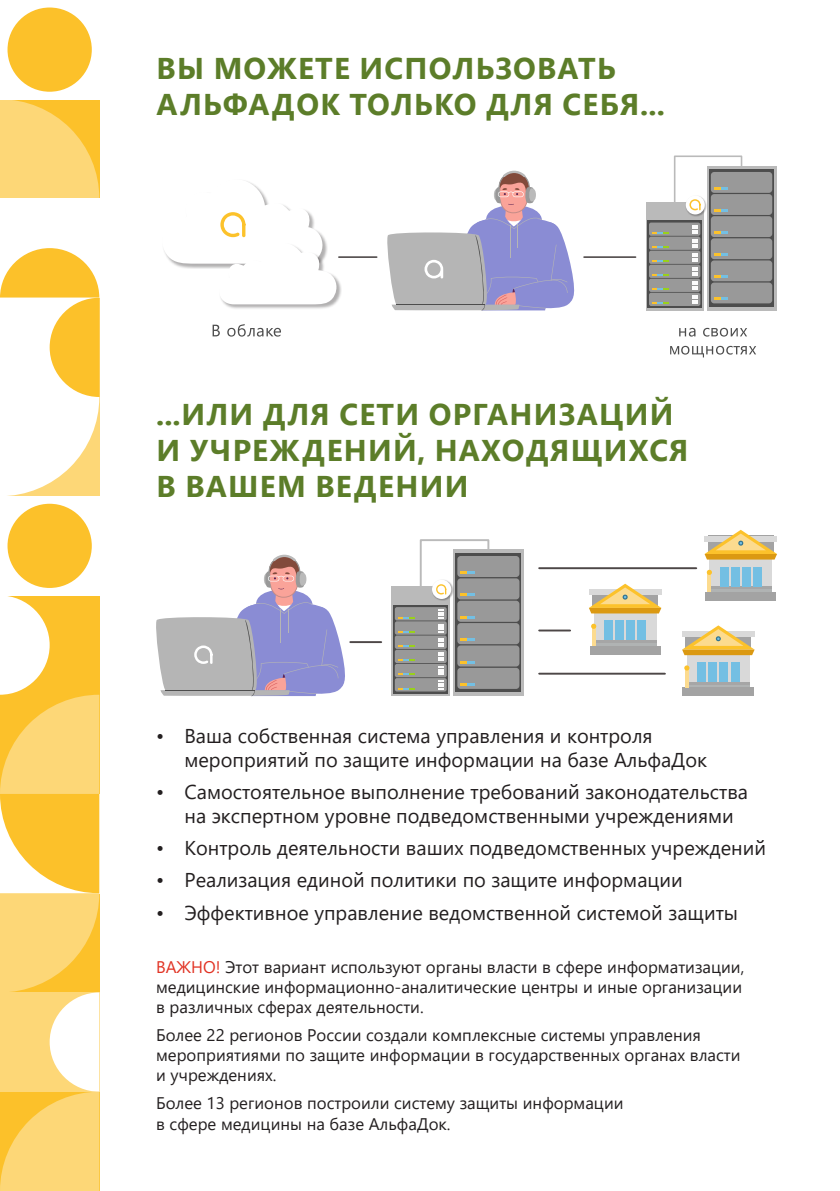
<style>
.page{position:relative;width:840px;height:1191px;background:#fff}
.page>*{position:absolute;margin:0;border:0;box-sizing:border-box;transform-origin:0 0}
.t1{font:700 30px "Segoe UI";letter-spacing:.04em;color:#5c7d29}
.t2{font:20px/24px "Segoe UI";color:#231f20}
.t3{font:16.8px "Segoe UI";color:#231f20}
.s1{color:#e13324}
</style>
<div class="page">
<svg style="left:0;top:100px;width:99px;height:98px;background:#fcd266"></svg>
<div style="left:8px;top:8px;width:84px;height:84px;background:#fcc12a;border-radius:50%"></div>
<svg style="left:0;top:248px;width:99px;height:248px"></svg>
<div style="left:8px;top:504px;width:84px;height:84px;background:#fcc12a;border-radius:50%"></div>
<svg style="left:0;top:596px;width:99px;height:595px"></svg>
<svg style="left:212px;top:325px;width:8px;height:11px"></svg>
<svg style="left:227px;top:324px;width:54px;height:12px"></svg>
<svg style="left:679px;top:328px;width:16px;height:8px"></svg>
<svg style="left:703px;top:328px;width:43px;height:8px"></svg>
<svg style="left:670px;top:346px;width:85px;height:11px"></svg>
<div style="left:219px;top:243px;width:122px;height:67px;background:#231f20;opacity:.35"></div>
<svg style="left:387px;top:170px;width:188px;height:141px"></svg>
<svg style="left:707px;top:166px;width:68px;height:144px"></svg>
<svg style="left:708px;top:169px;width:65px;height:137px"></svg>
<div style="left:710px;top:172px;width:61px;height:21px;background:#999;border-radius:3px"></div>
<div style="left:710px;top:194px;width:61px;height:21px;background:#999;border-radius:3px"></div>
<div style="left:710px;top:216px;width:61px;height:21px;background:#999;border-radius:3px"></div>
<div style="left:710px;top:238px;width:61px;height:21px;background:#999;border-radius:3px"></div>
<div style="left:710px;top:260px;width:61px;height:21px;background:#999;border-radius:3px"></div>
<div style="left:710px;top:282px;width:61px;height:21px;background:#999;border-radius:3px"></div>
<div style="left:645px;top:202px;width:58px;height:108px;background:#bababa"></div>
<div style="left:647px;top:221px;width:54px;height:87px;background:#4d4d4d"></div>
<div style="left:648px;top:222px;width:52px;height:14px;background:#999;border-radius:2px"></div>
<div style="left:648px;top:237px;width:52px;height:13px;background:#999;border-radius:2px"></div>
<div style="left:648px;top:251px;width:52px;height:13px;background:#999;border-radius:2px"></div>
<div style="left:648px;top:265px;width:52px;height:13px;background:#999;border-radius:2px"></div>
<div style="left:648px;top:279px;width:52px;height:13px;background:#999;border-radius:2px"></div>
<div style="left:648px;top:293px;width:52px;height:13px;background:#999;border-radius:2px"></div>
<hr style="left:583px;top:256px;width:52px;height:2px;background:#4d4747">
<hr style="left:338px;top:256px;width:38px;height:2px;background:#4d4747">
<svg style="left:164px;top:181px;width:174px;height:123px"></svg>
<svg style="left:651px;top:155px;width:91px;height:149px"></svg>
<div style="left:453px;top:550px;width:70px;height:146px;background:#bababa"></div>
<svg style="left:455px;top:553px;width:66px;height:139px"></svg>
<div style="left:457px;top:556px;width:62px;height:21px;background:#999;border-radius:3px"></div>
<div style="left:457px;top:578px;width:62px;height:21px;background:#999;border-radius:3px"></div>
<div style="left:457px;top:600px;width:62px;height:22px;background:#999;border-radius:3px"></div>
<div style="left:457px;top:623px;width:62px;height:21px;background:#999;border-radius:3px"></div>
<svg style="left:460px;top:638px;width:14px;height:3px"></svg>
<div style="left:457px;top:645px;width:62px;height:21px;background:#999;border-radius:3px"></div>
<svg style="left:460px;top:661px;width:14px;height:2px"></svg>
<div style="left:457px;top:668px;width:62px;height:21px;background:#999;border-radius:3px"></div>
<svg style="left:460px;top:683px;width:14px;height:2px"></svg>
<div style="left:391px;top:586px;width:59px;height:110px;background:#bababa"></div>
<svg style="left:393px;top:605px;width:55px;height:88px"></svg>
<svg style="left:394px;top:607px;width:52px;height:13px"></svg>
<div style="left:394px;top:621px;width:52px;height:13px;background:#999;border-radius:2px"></div>
<svg style="left:398px;top:631px;width:17px;height:1px"></svg>
<svg style="left:438px;top:624px;width:6px;height:8px"></svg>
<div style="left:394px;top:635px;width:52px;height:14px;background:#999;border-radius:2px"></div>
<svg style="left:398px;top:645px;width:17px;height:2px"></svg>
<div style="left:394px;top:649px;width:52px;height:14px;background:#999;border-radius:2px"></div>
<svg style="left:398px;top:659px;width:17px;height:2px"></svg>
<div style="left:394px;top:664px;width:52px;height:13px;background:#999;border-radius:2px"></div>
<svg style="left:398px;top:673px;width:17px;height:2px"></svg>
<div style="left:394px;top:678px;width:52px;height:13px;background:#999;border-radius:2px"></div>
<svg style="left:398px;top:688px;width:17px;height:1px"></svg>
<svg style="left:438px;top:638px;width:6px;height:51px"></svg>
<hr style="left:350px;top:641px;width:31px;height:2px;background:#4d4747">
<svg style="left:709px;top:559px;width:62px;height:27px"></svg>
<svg style="left:704px;top:530px;width:72px;height:29px"></svg>
<hr style="left:709px;top:586px;width:62px;height:3px;background:#a6a6a6">
<hr style="left:709px;top:589px;width:62px;height:3px;background:#b0b3b3">
<div style="left:705px;top:592px;width:70px;height:8px;background:#a3a3a3"></div>
<hr style="left:707px;top:572px;width:3px;height:20px;background:#fcdb8f">
<svg style="left:706px;top:570px;width:5px;height:5px"></svg>
<div style="left:719px;top:566px;width:8px;height:20px;background:#73bfe3"></div>
<div style="left:730px;top:566px;width:8px;height:20px;background:#73bfe3"></div>
<div style="left:742px;top:566px;width:8px;height:20px;background:#73bfe3"></div>
<div style="left:753px;top:566px;width:8px;height:20px;background:#73bfe3"></div>
<svg style="left:593px;top:613px;width:63px;height:27px"></svg>
<svg style="left:589px;top:583px;width:72px;height:30px"></svg>
<hr style="left:593px;top:640px;width:63px;height:3px;background:#a6a6a6">
<hr style="left:593px;top:643px;width:63px;height:3px;background:#b0b3b3">
<div style="left:589px;top:646px;width:71px;height:8px;background:#a3a3a3"></div>
<svg style="left:592px;top:629px;width:3px;height:17px"></svg>
<svg style="left:591px;top:623px;width:5px;height:6px"></svg>
<div style="left:604px;top:620px;width:8px;height:20px;background:#73bfe3"></div>
<div style="left:615px;top:620px;width:8px;height:20px;background:#73bfe3"></div>
<div style="left:626px;top:620px;width:8px;height:20px;background:#73bfe3"></div>
<div style="left:637px;top:620px;width:8px;height:20px;background:#73bfe3"></div>
<svg style="left:686px;top:655px;width:63px;height:27px"></svg>
<svg style="left:682px;top:625px;width:72px;height:30px"></svg>
<hr style="left:686px;top:682px;width:63px;height:3px;background:#a6a6a6">
<hr style="left:686px;top:685px;width:63px;height:3px;background:#b0b3b3">
<div style="left:682px;top:688px;width:71px;height:8px;background:#a3a3a3"></div>
<svg style="left:684px;top:670px;width:4px;height:18px"></svg>
<svg style="left:684px;top:665px;width:5px;height:5px"></svg>
<div style="left:697px;top:662px;width:8px;height:20px;background:#73bfe3"></div>
<div style="left:708px;top:662px;width:8px;height:20px;background:#73bfe3"></div>
<div style="left:719px;top:662px;width:8px;height:20px;background:#73bfe3"></div>
<div style="left:730px;top:662px;width:8px;height:20px;background:#73bfe3"></div>
<hr style="left:539px;top:629px;width:31px;height:2px;background:#4d4747">
<hr style="left:539px;top:567px;width:157px;height:2px;background:#4d4747">
<hr style="left:539px;top:672px;width:125px;height:2px;background:#4d4747">
<svg style="left:156px;top:554px;width:189px;height:143px"></svg>
<svg style="left:397px;top:539px;width:93px;height:79px"></svg>
<p class="t1" style="left:156px;top:40px;width:460px">ВЫ МОЖЕТЕ ИСПОЛЬЗОВАТЬ</p>
<p class="t1" style="left:156px;top:76px;width:509px">АЛЬФАДОК ТОЛЬКО ДЛЯ СЕБЯ...</p>
<p class="t1" style="left:156px;top:385px;width:518px">...ИЛИ ДЛЯ СЕТИ ОРГАНИЗАЦИЙ</p>
<p class="t1" style="left:156px;top:421px;width:533px">И УЧРЕЖДЕНИЙ, НАХОДЯЩИХСЯ</p>
<p class="t1" style="left:156px;top:457px;width:313px">В ВАШЕМ ВЕДЕНИИ</p>
<p class="t2" style="left:184px;top:722px;width:524px;text-indent:-28px">• Ваша собственная система управления и контроля мероприятий по защите информации на базе АльфаДок</p>
<p class="t2" style="left:184px;top:778px;width:565px;text-indent:-28px">• Самостоятельное выполнение требований законодательства на экспертном уровне подведомственными учреждениями</p>
<p class="t2" style="left:156px;top:834px;width:611px">• Контроль деятельности ваших подведомственных учреждений</p>
<p class="t2" style="left:156px;top:866px;width:528px">• Реализация единой политики по защите информации</p>
<p class="t2" style="left:156px;top:898px;width:583px">• Эффективное управление ведомственной системой защиты</p>
<p class="t3" style="left:156px;top:951px;width:589px"><span class="s1">ВАЖНО!</span> Этот вариант используют органы власти в сфере информатизации,</p>
<p class="t3" style="left:156px;top:971px;width:587px">медицинские информационно-аналитические центры и иные организации</p>
<p class="t3" style="left:156px;top:991px;width:269px">в различных сферах деятельности.</p>
<p class="t3" style="left:156px;top:1019px;width:546px">Более 22 регионов России создали комплексные системы управления</p>
<p class="t3" style="left:156px;top:1039px;width:585px">мероприятиями по защите информации в государственных органах власти</p>
<p class="t3" style="left:156px;top:1059px;width:122px">и учреждениях.</p>
<p class="t3" style="left:156px;top:1087px;width:469px">Более 13 регионов построили систему защиты информации</p>
<p class="t3" style="left:156px;top:1107px;width:296px">в сфере медицины на базе АльфаДок.</p>
</div>
